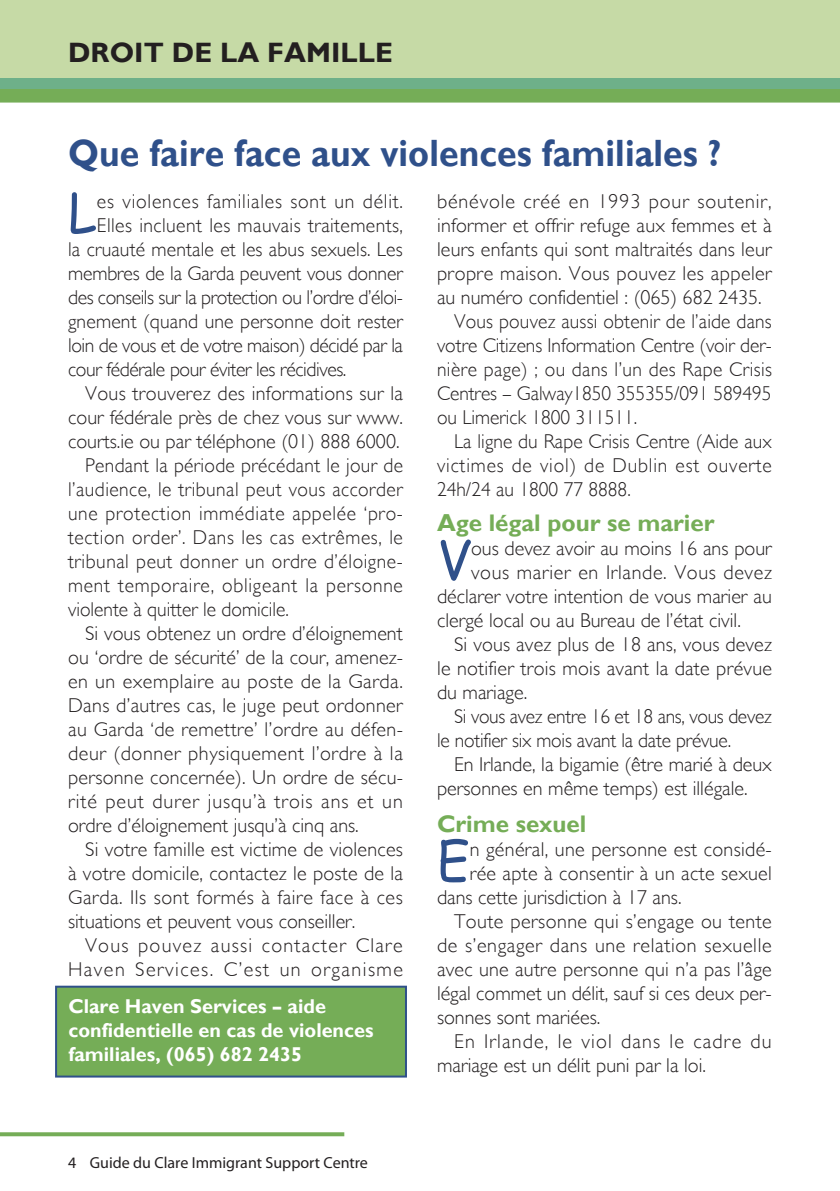
<style>
.page{position:relative;width:840px;height:1191px;background:#fff}
.page>*{position:absolute;margin:0;border:0;box-sizing:border-box;transform-origin:0 0}
.First_paragrapgh{font:52.4px "Comic Sans MS";color:#2f508a}
.Headline_inside{font:700 38px "Gill Sans";letter-spacing:.005em;color:#2f508a;scale:.93 1}
.Page_strap_top{font:700 28px "Gill Sans";letter-spacing:.005em;color:#231f20}
.Crosshead{font:700 24px "Gill Sans";color:#75ad57}
.Body_text{font:300 20px/24px "Gill Sans";color:#231f20;text-align:justify}
.First_paragrapgh-2{font:300 20px "Gill Sans";color:#231f20}
.First_paragrapgh-3{font:300 20px "Gill Sans";letter-spacing:-.02em;color:#231f20}
.Body_text-2{font:700 20px/24px "Gill Sans";color:#fff}
.Body_text-3{font:300 20px/24px "Gill Sans";letter-spacing:.065em;color:#231f20;text-align:right}
.First_paragrapgh-4{font:300 20px "Gill Sans";letter-spacing:.02em;color:#231f20}
.First_paragrapgh-5{font:300 20px "Gill Sans";letter-spacing:.04em;color:#231f20}
.First_paragrapgh-6{font:300 20px "Gill Sans";letter-spacing:.03em;color:#231f20}
.Headline_cover{font:16px "Myriad Pro";color:#231f20}
</style>
<div class="page">
<svg style="left:0;top:1132px;width:344px;height:4px"></svg>
<svg style="left:0;top:89px;width:839px;height:14px;background:#79af5c"></svg>
<div style="left:0;top:0;width:839px;height:89px;background:#6eb089"></div>
<div style="left:0;top:0;width:839px;height:77px;background:#c6daa6"></div>
<div style="left:56px;top:986px;width:350px;height:90px;background:#75ad57"></div>
<div style="left:55px;top:985px;width:352px;height:92px;border:2px solid #2f508a"></div>
<p class="Page_strap_top" style="left:68px;top:36px;width:326px">DROIT DE LA FAMILLE</p>
<p class="Headline_inside" style="left:68px;top:131px;width:703px">Que faire face aux violences familiales ?</p>
<p class="First_paragrapgh" style="left:68px;top:174px;width:30px">L</p>
<p class="First_paragrapgh-5" style="left:97px;top:189px;width:307px">es violences familiales sont un délit.</p>
<p class="First_paragrapgh-4" style="left:97px;top:213px;width:307px">Elles incluent les mauvais traitements,</p>
<p class="First_paragrapgh-2" style="left:68px;top:237px;width:336px">la cruauté mentale et les abus sexuels. Les</p>
<p class="First_paragrapgh-2" style="left:68px;top:261px;width:336px">membres de la Garda peuvent vous donner</p>
<p class="First_paragrapgh-3" style="left:68px;top:285px;width:336px">des conseils sur la protection ou l’ordre d’éloi-</p>
<p class="First_paragrapgh-2" style="left:68px;top:309px;width:336px">gnement (quand une personne doit rester</p>
<p class="First_paragrapgh-3" style="left:68px;top:333px;width:336px">loin de vous et de votre maison) décidé par la</p>
<p class="First_paragrapgh-3" style="left:68px;top:357px;width:280px">cour fédérale pour éviter les récidives.</p>
<p class="Body_text" style="left:68px;top:381px;width:336px;text-indent:17px">Vous trouverez des informations sur la cour fédérale près de chez vous sur www. courts.ie ou par téléphone (01) 888 6000.</p>
<p class="Body_text" style="left:68px;top:453px;width:336px;text-indent:17px">Pendant la période précédant le jour de l’audience, le tribunal peut vous accorder une protection immédiate appelée ‘pro&shy;tection order’. Dans les cas extrêmes, le tribunal peut donner un ordre d’éloigne&shy;ment temporaire, obligeant la personne violente à quitter le domicile.</p>
<p class="Body_text" style="left:68px;top:621px;width:336px;text-indent:17px">Si vous obtenez un ordre d’éloignement ou ‘ordre de sécurité’ de la cour, amenez&shy;en un exemplaire au poste de la Garda.<br>Dans d’autres cas, le juge peut ordonner au Garda ‘de remettre’ l’ordre au défen&shy;deur (donner physiquement l’ordre à la personne concernée). Un ordre de sécu&shy;rité peut durer jusqu’à trois ans et un ordre d’éloignement jusqu’à cinq ans.</p>
<p class="Body_text" style="left:68px;top:837px;width:336px;text-indent:17px">Si votre famille est victime de violences à votre domicile, contactez le poste de la Garda. Ils sont formés à faire face à ces situations et peuvent vous conseiller.</p>
<p class="Body_text-3" style="left:68px;top:933px;width:336px">Vous pouvez aussi contacter Clare<br>Haven Services. C’est un organisme</p>
<p class="Body_text-2" style="left:68px;top:994px;width:306px">Clare Haven Services – aide confidentielle en cas de violences familiales, (065) 682 2435</p>
<p class="Headline_cover" style="left:68px;top:1153px;width:301px">4 Guide du Clare Immigrant Support Centre</p>
<p class="Body_text" style="left:437px;top:189px;width:336px">bénévole créé en 1993 pour soutenir, informer et offrir refuge aux femmes et à leurs enfants qui sont maltraités dans leur propre maison. Vous pouvez les appeler au numéro confidentiel : (065) 682 2435.</p>
<p class="Body_text" style="left:437px;top:309px;width:336px;text-indent:17px">Vous pouvez aussi obtenir de l’aide dans votre Citizens Information Centre (voir der&shy;nière page) ; ou dans l’un des Rape Crisis Centres – Galway1850 355355/091 589495 ou Limerick 1800 311511.</p>
<p class="Body_text" style="left:437px;top:429px;width:336px;text-indent:17px">La ligne du Rape Crisis Centre (Aide aux victimes de viol) de Dublin est ouverte 24h/24 au 1800 77 8888.</p>
<p class="Crosshead" style="left:437px;top:508px;width:279px">Age légal pour se marier</p>
<p class="First_paragrapgh" style="left:437px;top:521px;width:36px">V</p>
<p class="First_paragrapgh-2" style="left:471px;top:536px;width:302px">ous devez avoir au moins 16 ans pour</p>
<p class="First_paragrapgh-6" style="left:471px;top:560px;width:302px">vous marier en Irlande. Vous devez</p>
<p class="First_paragrapgh-2" style="left:437px;top:584px;width:336px">déclarer votre intention de vous marier au</p>
<p class="First_paragrapgh-2" style="left:437px;top:608px;width:305px">clergé local ou au Bureau de l’état civil.</p>
<p class="Body_text" style="left:437px;top:632px;width:336px;text-indent:17px">Si vous avez plus de 18 ans, vous devez le notifier trois mois avant la date prévue du mariage.</p>
<p class="Body_text" style="left:437px;top:704px;width:336px;text-indent:17px">Si vous avez entre 16 et 18 ans, vous devez le notifier six mois avant la date prévue.</p>
<p class="Body_text" style="left:437px;top:752px;width:336px;text-indent:17px">En Irlande, la bigamie (être marié à deux personnes en même temps) est illégale.</p>
<p class="Crosshead" style="left:437px;top:809px;width:151px">Crime sexuel</p>
<p class="First_paragrapgh" style="left:437px;top:822px;width:34px">E</p>
<p class="First_paragrapgh-2" style="left:469px;top:837px;width:303px">n général, une personne est considé-</p>
<p class="First_paragrapgh-2" style="left:469px;top:861px;width:303px">rée apte à consentir à un acte sexuel</p>
<p class="First_paragrapgh-2" style="left:437px;top:885px;width:246px">dans cette jurisdiction à 17 ans.</p>
<p class="Body_text" style="left:437px;top:909px;width:336px;text-indent:17px">Toute personne qui s’engage ou tente de s’engager dans une relation sexuelle avec une autre personne qui n’a pas l’âge légal commet un délit, sauf si ces deux per&shy;sonnes sont mariées.</p>
<p class="Body_text" style="left:437px;top:1029px;width:336px;text-indent:17px">En Irlande, le viol dans le cadre du mariage est un délit puni par la loi.</p>
</div>
